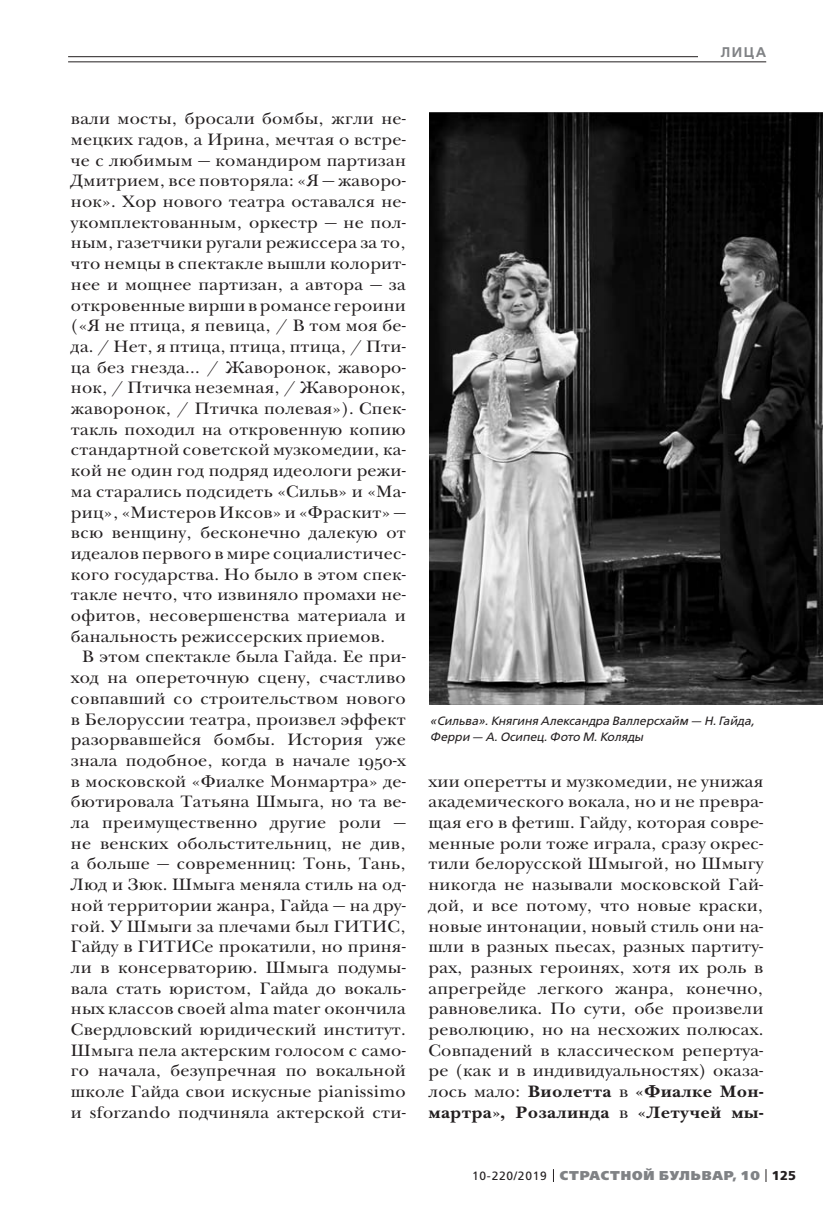
<style>
.page{position:relative;width:823px;height:1219px;background:#fff}
.page>*{position:absolute;margin:0;border:0;box-sizing:border-box;transform-origin:0 0}
.t1{font:17.2px/20.6px "New Baskerville ITC";letter-spacing:.015em;color:#231f20;text-align:justify;scale:1.05 1}
.t2{font:600 14px "Free Set";color:#808285}
.t3{font:800 12.8px "Free Set";letter-spacing:.07em;color:#808285}
.t4{font:italic 12px/16px "Free Set";color:#231f20}
.s1{font-weight:700}
.s2{font-weight:400;font-size:12px;color:#231f20}
.s3{font-weight:700;color:#231f20}
</style>
<div class="page">
<svg style="left:765px;top:1169px;width:1px;height:13px"></svg>
<hr style="left:68px;top:56px;width:697px;height:1px;background:#231f20">
<div style="left:697px;top:41px;width:68px;height:21px;background:#fff"></div>
<hr style="left:68px;top:62px;width:697px;height:1px;background:#231f20">
<img style="left:429px;top:112px;width:393px;height:593px">
<p class="t1" style="left:71px;top:110px;width:320px">вали мосты, бросали бомбы, жгли не&shy;мецких гадов, а Ирина, мечтая о встре&shy;че с любимым — командиром партизан Дмитрием, все повторяла: «Я — жаворо&shy;нок». Хор нового театра оставался не&shy;укомплектованным, оркестр — не пол&shy;ным, газетчики ругали режиссера за то, что немцы в спектакле вышли колорит&shy;нее и мощнее партизан, а автора — за откровенные вирши в романсе героини («Я не птица, я певица, / В том моя бе&shy;да. / Нет, я птица, птица, птица, / Пти&shy;ца без гнезда... / Жаворонок, жаворо&shy;нок, / Птичка неземная, / Жаворонок, жаворонок, / Птичка полевая»). Спек&shy;такль походил на откровенную копию стандартной советской музкомедии, ка&shy;кой не один год подряд идеологи режи&shy;ма старались подсидеть «Сильв» и «Ма&shy;риц», «Мистеров Иксов» и «Фраскит» — всю венщину, бесконечно далекую от идеалов первого в мире социалистичес&shy;кого государства. Но было в этом спек&shy;такле нечто, что извиняло промахи не&shy;офитов, несовершенства материала и банальность режиссерских приемов.</p>
<p class="t1" style="left:71px;top:648px;width:320px;text-indent:11px">В этом спектакле была Гайда. Ее при&shy;ход на опереточную сцену, счастливо совпавший со строительством нового в Белоруссии театра, произвел эффект разорвавшейся бомбы. История уже знала подобное, когда в начале 1950-х в московской «Фиалке Монмартра» де&shy;бютировала Татьяна Шмыга, но та ве&shy;ла преимущественно другие роли — не венских обольстительниц, не див, а больше — современниц: Тонь, Тань, Люд и Зюк. Шмыга меняла стиль на од&shy;ной территории жанра, Гайда — на дру&shy;гой. У Шмыги за плечами был ГИТИС, Гайду в ГИТИСе прокатили, но приня&shy;ли в консерваторию. Шмыга подумы&shy;вала стать юристом, Гайда до вокаль&shy;ных классов своей alma mater окончила Свердловский юридический институт.<br>Шмыга пела актерским голосом с само&shy;го начала, безупречная по вокальной школе Гайда свои искусные pianissimo и sforzando подчиняла актерской сти-</p>
<p class="t2" style="left:720px;top:45px;width:47px">ЛИЦА</p>
<p class="t4" style="left:429px;top:713px;width:326px">«Сильва». Княгиня Александра Валлерсхайм — Н. Гайда,<br>Ферри — А. Осипец. Фото М. Коляды</p>
<p class="t1" style="left:428px;top:772px;width:320px">хии оперетты и музкомедии, не унижая академического вокала, но и не превра&shy;щая его в фетиш. Гайду, которая совре&shy;менные роли тоже играла, сразу окрес&shy;тили белорусской Шмыгой, но Шмыгу никогда не называли московской Гай&shy;дой, и все потому, что новые краски, новые интонации, новый стиль они на&shy;шли в разных пьесах, разных партиту&shy;рах, разных героинях, хотя их роль в апрегрейде легкого жанра, конечно, равновелика. По сути, обе произвели революцию, но на несхожих полюсах.<br>Совпадений в классическом репертуа&shy;ре (как и в индивидуальностях) оказа&shy;лось мало: <span class="s1">Виолетта</span> в <span class="s1">«Фиалке Мон&shy;мартра», Розалинда</span> в <span class="s1">«Летучей мы-</span></p>
<p class="t3" style="left:472px;top:1169px;width:325px"><span class="s2">10-220/2019</span> СТРАСТНОЙ БУЛЬВАР, 10 <span class="s3">125</span></p>
</div>
